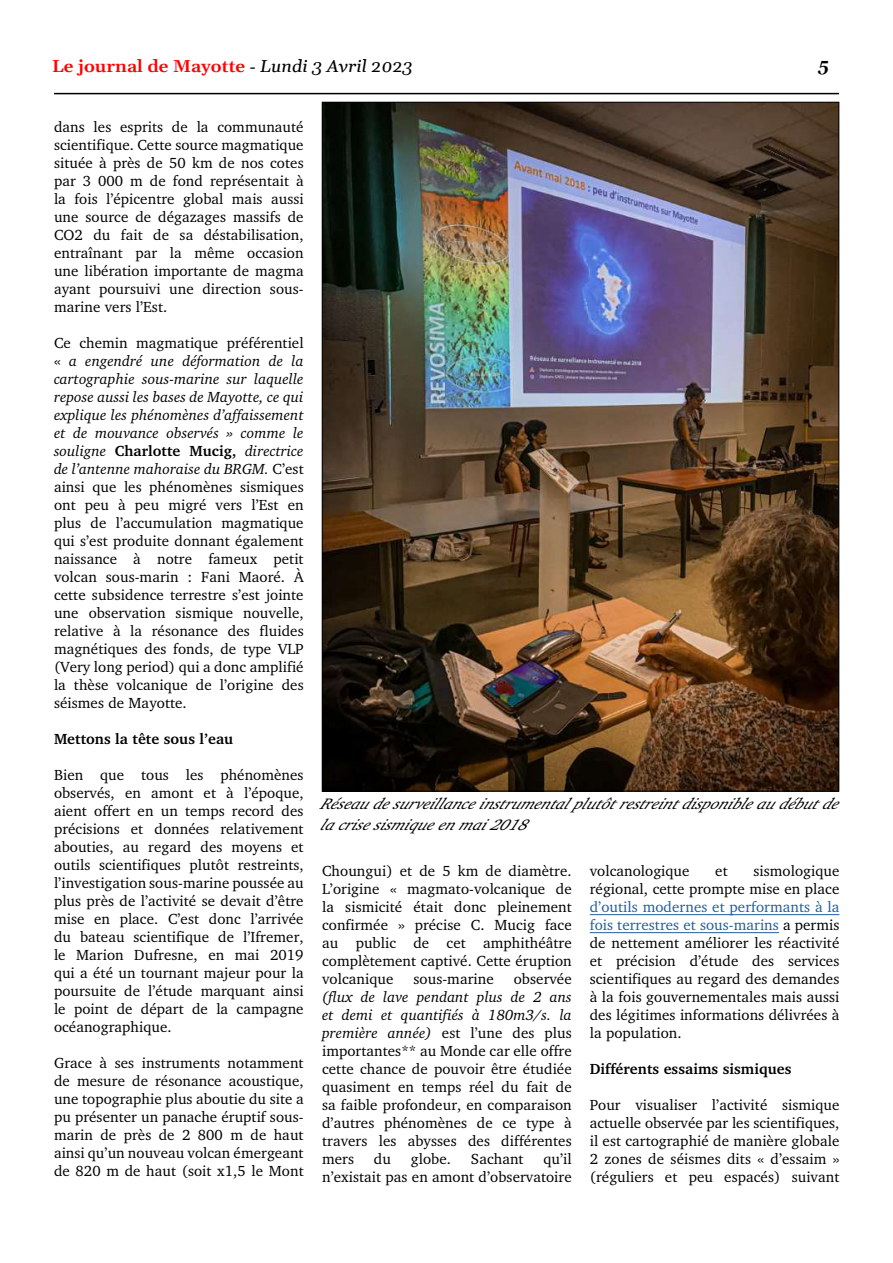
<style>
.page{position:relative;width:893px;height:1263px;background:#fff}
.page>*{position:absolute;margin:0;border:0;box-sizing:border-box;transform-origin:0 0}
.t1{font:600 16.95px "Gelasio";color:#f00;scale:1.06 1}
.t2{font:italic 700 16.95px "Gelasio";color:#000;scale:1.06 1}
.t3{font:italic 15.45px/20.7px "Charter";color:#000;scale:1.06 1}
.t4{font:15px/18px "Charter";letter-spacing:.005em;color:#000;text-align:justify}
.t5{font:700 15px "Charter";letter-spacing:.005em;color:#000}
.s1{font-family:"Times New Roman";font-weight:400;color:#000}
.s2{font-weight:400;font-style:italic;color:#000}
.s3{font-style:italic}
.s4{font-weight:700}
.s5{color:#215e9e}
</style>
<div class="page">
<hr style="left:54px;top:93px;width:785px;height:1px;background:#000">
<hr style="left:590px;top:914px;width:249px;height:1px;background:#215e9e">
<hr style="left:590px;top:932px;width:189px;height:1px;background:#215e9e">
<img style="left:324px;top:104px;width:513px;height:685px">
<p class="t1" style="left:52px;top:59px;width:341px">Le journal de Mayotte <span class="s1">-</span> <span class="s2">Lundi 3 Avril 2023</span></p>
<p class="t2" style="left:818px;top:58px;width:12px">5</p>
<p class="t4" style="left:54px;top:117px;width:251px">dans les esprits de la communauté scientifique. Cette source magmatique située à près de 50 km de nos cotes par 3 000 m de fond représentait à la fois l’épicentre global mais aussi une source de dégazages massifs de CO2 du fait de sa déstabilisation, entraînant par la même occasion une libération importante de magma ayant poursuivi une direction sous&shy;marine vers l’Est.</p>
<p class="t4" style="left:54px;top:333px;width:251px">Ce chemin magmatique préférentiel « <span class="s3">a engendré une déformation de la cartographie sous-marine sur laquelle repose aussi les bases de Mayotte, ce qui explique les phénomènes d’affaissement et de mouvance observés » comme le souligne</span> <span class="s4">Charlotte Mucig,</span> <span class="s3">directrice de l’antenne mahoraise du BRGM.</span> C’est ainsi que les phénomènes sismiques ont peu à peu migré vers l’Est en plus de l’accumulation magmatique qui s’est produite donnant également naissance à notre fameux petit volcan sous-marin : Fani Maoré. À cette subsidence terrestre s’est jointe une observation sismique nouvelle, relative à la résonance des fluides magnétiques des fonds, de type VLP (Very long period) qui a donc amplifié la thèse volcanique de l’origine des séismes de Mayotte.</p>
<p class="t5" style="left:54px;top:730px;width:181px">Mettons la tête sous l’eau</p>
<p class="t4" style="left:54px;top:765px;width:251px">Bien que tous les phénomènes observés, en amont et à l’époque, aient offert en un temps record des précisions et données relativement abouties, au regard des moyens et outils scientifiques plutôt restreints, l’investigation sous-marine poussée au plus près de l’activité se devait d’être mise en place. C’est donc l’arrivée du bateau scientifique de l’Ifremer, le Marion Dufresne, en mai 2019 qui a été un tournant majeur pour la poursuite de l’étude marquant ainsi le point de départ de la campagne océanographique.</p>
<p class="t4" style="left:54px;top:1053px;width:251px">Grace à ses instruments notamment de mesure de résonance acoustique, une topographie plus aboutie du site a pu présenter un panache éruptif sous&shy;marin de près de 2 800 m de haut ainsi qu’un nouveau volcan émergeant de 820 m de haut (soit x1,5 le Mont</p>
<p class="t3" style="left:320px;top:793px;width:497px">Réseaudesurveillanceinstrumentalplutôtrestreintdisponibleaudébutde lacrisesismiqueenmai2018</p>
<p class="t4" style="left:322px;top:861px;width:251px">Choungui) et de 5 km de diamètre.<br>L’origine « magmato-volcanique de la sismicité était donc pleinement confirmée » précise C. Mucig face au public de cet amphithéâtre complètement captivé. Cette éruption volcanique</p>
<p class="t4" style="left:413px;top:969px;width:82px">sous-marine</p>
<p class="t4" style="left:514px;top:969px;width:59px">observée</p>
<p class="t4" style="left:322px;top:987px;width:251px"><span class="s3">(flux de lave pendant plus de 2 ans et demi et quantifiés à 180m3/s. la première année)</span> est l’une des plus importantes** au Monde car elle offre cette chance de pouvoir être étudiée quasiment en temps réel du fait de sa faible profondeur, en comparaison d’autres phénomènes de ce type à travers les abysses des différentes mers</p>
<p class="t4" style="left:322px;top:1149px;width:251px;text-align:right">qu’il<br>n’existait pas en amont d’observatoire</p>
<p class="t4" style="left:374px;top:1149px;width:19px">du</p>
<p class="t4" style="left:411px;top:1149px;width:42px">globe.</p>
<p class="t4" style="left:471px;top:1149px;width:54px">Sachant</p>
<p class="t4" style="left:590px;top:861px;width:101px">volcanologique</p>
<p class="t4" style="left:715px;top:861px;width:14px">et</p>
<p class="t4" style="left:590px;top:861px;width:251px;text-align:right">sismologique<br>régional, cette prompte mise en place</p>
<p class="t4" style="left:590px;top:897px;width:251px"><span class="s5">d’outils modernes et performants à la fois terrestres et sous-marins</span> a permis de nettement améliorer les réactivité et précision d’étude des services scientifiques au regard des demandes à la fois gouvernementales mais aussi des légitimes informations délivrées à la population.</p>
<p class="t5" style="left:590px;top:1059px;width:203px">Différents essaims sismiques</p>
<p class="t4" style="left:590px;top:1095px;width:251px">Pour visualiser l’activité sismique actuelle observée par les scientifiques, il est cartographié de manière globale 2 zones de séismes dits « d’essaim » (réguliers et peu espacés) suivant</p>
</div>
